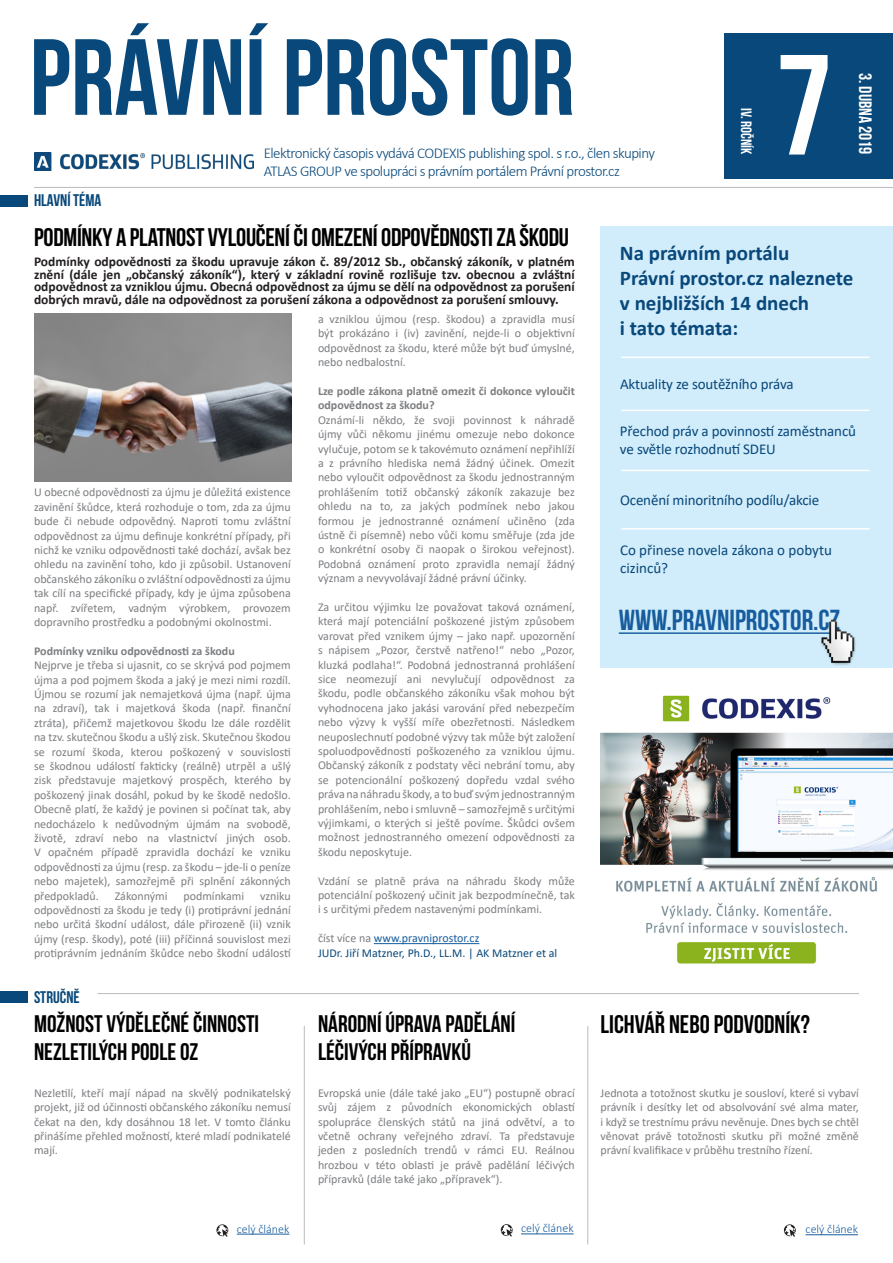
<style>
.page{position:relative;width:893px;height:1263px;background:#fff}
.page>*{position:absolute;margin:0;border:0;box-sizing:border-box;transform-origin:0 0}
.t1{font:700 142.2px "Bebas Neue";color:#fff}
.t2{font:700 108px "Bebas Neue";color:#08487a}
.t3{font:700 28.95px "Bebas Neue";color:#175d9e}
.Nadpis_judikatura_le{font:700 25.5px "Bebas Neue";letter-spacing:-.01em;color:#000}
.Nadpis_dva_články{font:700 24px/28.8px "Bebas Neue";color:#000}
.t4{font:700 21px/25.2px "Calibri";color:#08487a}
.t5{font:700 18px "Bebas Neue";color:#fff}
.t6{font:700 16.8px "Bebas Neue";color:#08487a}
.t7{font:15px/18px "Calibri";letter-spacing:-.01em;color:#08487a}
.t8{font:300 15px/18px "Calibri";letter-spacing:-.035em;color:#08487a}
.t9{font:700 15px "Bebas Neue";color:#fff}
.Text-zvýraznění{font:700 13.5px/12.8px "Calibri";color:#231f20;text-align:justify}
.Text-základní{font:12px/14.4px "Calibri";color:#7c7e81;text-align:justify}
.Text-základní-2{font:700 12px/14.4px "Calibri";color:#7c7e81}
.t10{font:12px "Calibri";color:#08487a}
.Text-základní-3{font:12px "Calibri";color:#175d9e}
.t11{font:300 12px "Calibri";color:#175d9e}
.s1{color:#7c7e81}
</style>
<div class="page">
<img style="left:35px;top:153px;width:218px;height:17px">
<div style="left:0;top:195px;width:27px;height:12px;background:#08487a"></div>
<hr style="left:374px;top:943px;width:105px;height:1px;background:#175d9e">
<hr style="left:34px;top:187px;width:859px;height:1px;background:#babbbe">
<hr style="left:304px;top:1026px;width:1px;height:218px;background:#babbbe">
<div style="left:601px;top:227px;width:292px;height:441px;background:#d1ecfa"></div>
<hr style="left:621px;top:410px;width:248px;height:1px;background:#fff">
<hr style="left:621px;top:357px;width:249px;height:1px;background:#fff">
<hr style="left:621px;top:470px;width:249px;height:1px;background:#fff">
<hr style="left:619px;top:632px;width:221px;height:2px;background:#175d9e">
<img style="left:808px;top:619px;width:48px;height:46px">
<img style="left:35px;top:314px;width:257px;height:167px">
<hr style="left:621px;top:528px;width:249px;height:1px;background:#fff">
<hr style="left:237px;top:1234px;width:52px;height:1px;background:#175d9e">
<hr style="left:521px;top:1233px;width:53px;height:1px;background:#175d9e">
<hr style="left:805px;top:1234px;width:53px;height:1px;background:#175d9e">
<svg style="left:216px;top:1224px;width:12px;height:13px"></svg>
<svg style="left:501px;top:1224px;width:12px;height:12px"></svg>
<svg style="left:784px;top:1224px;width:12px;height:13px"></svg>
<hr style="left:97px;top:993px;width:762px;height:1px;background:#babbbe">
<div style="left:0;top:991px;width:27px;height:12px;background:#08487a"></div>
<hr style="left:587px;top:1026px;width:1px;height:218px;background:#babbbe">
<img style="left:601px;top:695px;width:292px;height:269px">
<div style="left:724px;top:33px;width:169px;height:145px;background:#08487a"></div>
<p class="t2" style="left:30px;top:18px;width:546px">PRÁVNÍ PROSTOR</p>
<p class="t8" style="left:264px;top:143px;width:393px">Elektronický časopis vydává CODEXIS publishing spol. s r.o., člen skupiny<br>ATLAS GROUP ve spolupráci s právním portálem Právní prostor.cz</p>
<p class="t6" style="left:34px;top:191px;width:69px">HLAVNÍ TÉMA</p>
<p class="t9" style="left:755px;top:108px;width:48px;rotate:90deg">IV. ROČNÍK</p>
<p class="t1" style="left:776px;top:27px;width:58px">7</p>
<p class="t5" style="left:875px;top:73px;width:83px;rotate:90deg">3. DUBNA 2019</p>
<p class="Nadpis_judikatura_le" style="left:34px;top:223px;width:536px">PODMÍNKY A PLATNOST VYLOUČENÍ ČI OMEZENÍ ODPOVĚDNOSTI ZA ŠKODU</p>
<p class="Text-zvýraznění" style="left:34px;top:255px;width:542px">Podmínky odpovědnosti za škodu upravuje zákon č. 89/2012 Sb., občanský zákoník, v platném znění (dále jen „občanský zákoník“), který v základní rovině rozlišuje tzv. obecnou a zvláštní odpovědnost za vzniklou újmu. Obecná odpovědnost za újmu se dělí na odpovědnost za porušení dobrých mravů, dále na odpovědnost za porušení zákona a odpovědnost za porušení smlouvy.</p>
<p class="Text-základní" style="left:34px;top:485px;width:258px">U obecné odpovědnosti za újmu je důležitá existence zavinění škůdce, která rozhoduje o tom, zda za újmu bude či nebude odpovědný. Naproti tomu zvláštní odpovědnost za újmu definuje konkrétní případy, při nichž ke vzniku odpovědnosti také dochází, avšak bez ohledu na zavinění toho, kdo ji způsobil. Ustanovení občanského zákoníku o zvláštní odpovědnosti za újmu tak cílí na specifické případy, kdy je újma způsobena např. zvířetem, vadným výrobkem, provozem dopravního prostředku a podobnými okolnostmi.</p>
<p class="Text-základní-2" style="left:34px;top:643px;width:202px">Podmínky vzniku odpovědnosti za škodu</p>
<p class="Text-základní" style="left:34px;top:658px;width:258px">Nejprve je třeba si ujasnit, co se skrývá pod pojmem újma a pod pojmem škoda a jaký je mezi nimi rozdíl.<br>Újmou se rozumí jak nemajetková újma (např. újma na zdraví), tak i majetková škoda (např. finanční ztráta), přičemž majetkovou škodu lze dále rozdělit na tzv. skutečnou škodu a ušlý zisk. Skutečnou škodou se rozumí škoda, kterou poškozený v souvislosti se škodnou událostí fakticky (reálně) utrpěl a ušlý zisk představuje majetkový prospěch, kterého by poškozený jinak dosáhl, pokud by ke škodě nedošlo.<br>Obecně platí, že každý je povinen si počínat tak, aby nedocházelo k nedůvodným újmám na svobodě, životě, zdraví nebo na vlastnictví jiných osob.<br>V opačném případě zpravidla dochází ke vzniku odpovědnosti za újmu (resp. za škodu – jde-li o peníze nebo majetek), samozřejmě při splnění zákonných předpokladů.</p>
<p class="Text-základní" style="left:115px;top:888px;width:54px">Zákonnými</p>
<p class="Text-základní" style="left:183px;top:888px;width:62px">podmínkami</p>
<p class="Text-základní" style="left:34px;top:888px;width:258px;text-indent:226px">vzniku odpovědnosti za škodu je tedy (i) protiprávní jednání nebo určitá škodní událost, dále přirozeně (ii) vznik újmy (resp. škody), poté (iii) příčinná souvislost mezi protiprávním jednáním škůdce nebo škodní událostí</p>
<p class="t6" style="left:34px;top:988px;width:47px">STRUČNĚ</p>
<p class="Text-základní" style="left:318px;top:311px;width:258px">a vzniklou újmou (resp. škodou) a zpravidla musí být prokázáno i (iv) zavinění, nejde-li o objektivní odpovědnost za škodu, které může být buď úmyslné, nebo nedbalostní.</p>
<p class="Text-základní-2" style="left:318px;top:384px;width:258px">Lze podle zákona platně omezit či dokonce vyloučit odpovědnost za škodu?</p>
<p class="Text-základní" style="left:318px;top:412px;width:258px">Oznámí-li někdo, že svoji povinnost k náhradě újmy vůči někomu jinému omezuje nebo dokonce vylučuje, potom se k takovémuto oznámení nepřihlíží a z právního hlediska nemá žádný účinek. Omezit nebo vyloučit odpovědnost za škodu jednostranným prohlášením totiž občanský zákoník zakazuje bez ohledu na to, za jakých podmínek nebo jakou formou je jednostranné oznámení učiněno (zda ústně či písemně) nebo vůči komu směřuje (zda jde o konkrétní osoby či naopak o širokou veřejnost).<br>Podobná oznámení proto zpravidla nemají žádný význam a nevyvolávají žádné právní účinky.</p>
<p class="Text-základní" style="left:318px;top:599px;width:258px">Za určitou výjimku lze považovat taková oznámení, která mají potenciální poškozené jistým způsobem varovat před vznikem újmy – jako např. upozornění s nápisem „Pozor, čerstvě natřeno!“ nebo „Pozor, kluzká podlaha!“. Podobná jednostranná prohlášení sice neomezují ani nevylučují odpovědnost za škodu, podle občanského zákoníku však mohou být vyhodnocena jako jakási varování před nebezpečím nebo výzvy k vyšší míře obezřetnosti. Následkem neuposlechnutí podobné výzvy tak může být založení spoluodpovědnosti poškozeného za vzniklou újmu.<br>Občanský zákoník z podstaty věci nebrání tomu, aby se potencionální poškozený dopředu vzdal svého práva na náhradu škody, a to buď svým jednostranným prohlášením, nebo i smluvně – samozřejmě s určitými výjimkami, o kterých si ještě povíme. Škůdci ovšem možnost jednostranného omezení odpovědnosti za škodu neposkytuje.</p>
<p class="Text-základní" style="left:318px;top:873px;width:258px">Vzdání se platně práva na náhradu škody může potenciální poškozený učinit jak bezpodmínečně, tak i s určitými předem nastavenými podmínkami.</p>
<p class="Text-základní-3" style="left:318px;top:930px;width:163px"><span class="s1">číst více na</span> www.pravniprostor.cz</p>
<p class="t10" style="left:318px;top:944px;width:241px">JUDr. Jiří Matzner, Ph.D., LL.M. | AK Matzner et al</p>
<p class="t4" style="left:620px;top:240px;width:235px">Na právním portálu<br>Právní prostor.cz naleznete</p>
<p class="t4" style="left:620px;top:290px;width:191px">v nejbližších 14 dnech i tato témata:</p>
<p class="t7" style="left:620px;top:375px;width:175px">Aktuality ze soutěžního práva</p>
<p class="t7" style="left:620px;top:422px;width:238px">Přechod práv a povinností zaměstnanců ve světle rozhodnutí SDEU</p>
<p class="t7" style="left:620px;top:491px;width:201px">Ocenění minoritního podílu/akcie</p>
<p class="t7" style="left:620px;top:541px;width:213px">Co přinese novela zákona o pobytu cizinců?</p>
<p class="t3" style="left:619px;top:604px;width:223px">WWW.PRAVNIPROSTOR.CZ</p>
<p class="Nadpis_judikatura_le" style="left:601px;top:1010px;width:211px">LICHVÁŘ NEBO PODVODNÍK?</p>
<p class="Nadpis_dva_články" style="left:34px;top:1008px;width:227px">MOŽNOST VÝDĚLEČNÉ ČINNOSTI<br>NEZLETILÝCH PODLE OZ</p>
<p class="Text-základní" style="left:34px;top:1085px;width:258px">Nezletilí, kteří mají nápad na skvělý podnikatelský projekt, již od účinnosti občanského zákoníku nemusí čekat na den, kdy dosáhnou 18 let. V tomto článku přinášíme přehled možností, které mladí podnikatelé mají.</p>
<p class="Text-základní" style="left:601px;top:1085px;width:260px">Jednota a totožnost skutku je sousloví, které si vybaví právník i desítky let od absolvování své alma mater, i když se trestnímu právu nevěnuje. Dnes bych se chtěl věnovat právě totožnosti skutku při možné změně právní kvalifikace v průběhu trestního řízení.</p>
<p class="Nadpis_dva_články" style="left:318px;top:1008px;width:199px">NÁRODNÍ ÚPRAVA PADĚLÁNÍ<br>LÉČIVÝCH PŘÍPRAVKŮ</p>
<p class="Text-základní" style="left:318px;top:1085px;width:258px">Evropská unie (dále také jako „EU“) postupně obrací svůj zájem z původních ekonomických oblastí spolupráce členských států na jiná odvětví, a to včetně ochrany veřejného zdraví. Ta představuje jeden z posledních trendů v rámci EU. Reálnou hrozbou v této oblasti je právě padělání léčivých přípravků (dále také jako „přípravek“).</p>
<p class="t11" style="left:237px;top:1221px;width:54px">celý článek</p>
<p class="t11" style="left:521px;top:1221px;width:54px">celý článek</p>
<p class="t11" style="left:805px;top:1222px;width:54px">celý článek</p>
</div>
